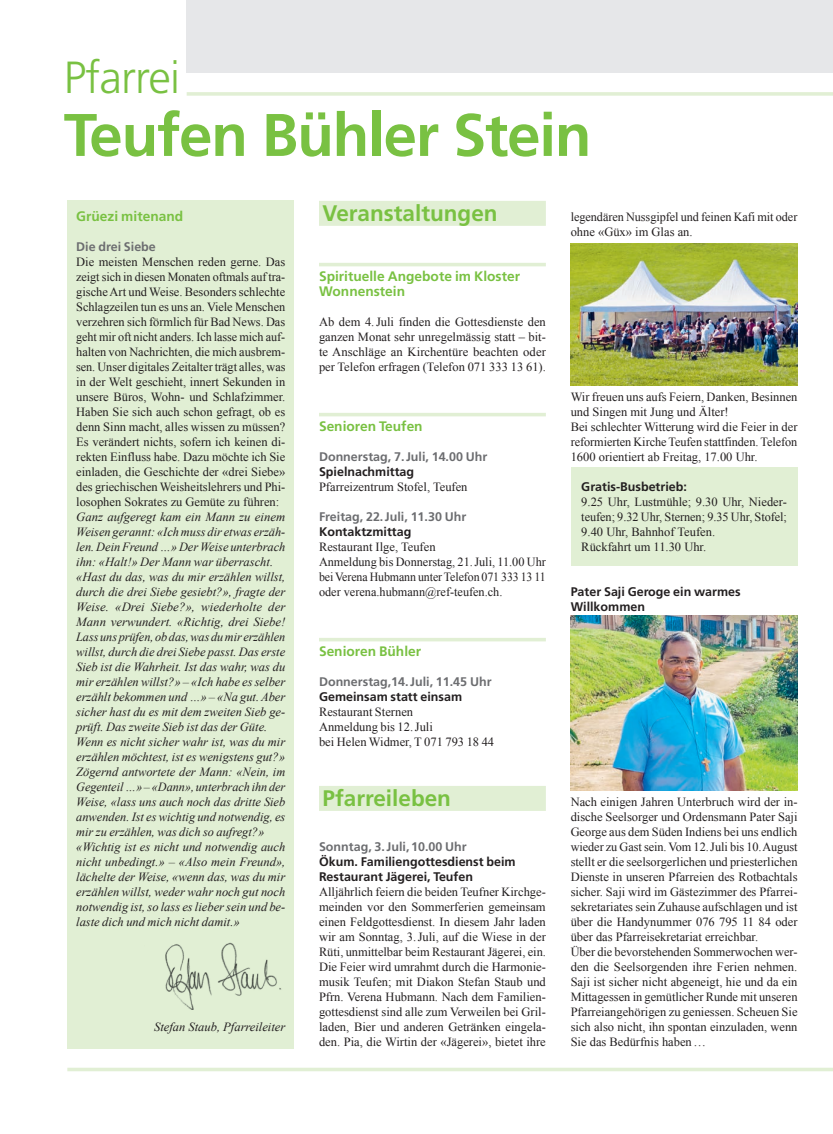
<style>
.page{position:relative;width:833px;height:1134px;background:#fff}
.page>*{position:absolute;margin:0;border:0;box-sizing:border-box;transform-origin:0 0}
.t1{font:700 60px "Frutiger LT Std";letter-spacing:-.02em;color:#79c142}
.t2{font:300 45px "Frutiger LT Std";letter-spacing:-.02em;color:#79c142}
.t3{font:700 22.5px "Frutiger LT Std";color:#79c142}
.t4{font:700 13.75px/15px "Frutiger LT Std";color:#79c142}
.t5{font:12.5px/15px "Times New Roman";color:#231f20}
.t6{font:italic 12.5px/15px "Times New Roman";color:#231f20}
.t7{font:700 12.5px/15px "Frutiger LT Std";color:#231f20}
.t8{font:700 12.5px "Frutiger LT Std";color:#6c6d70}
</style>
<div class="page">
<div style="left:187px;top:0;width:646px;height:73px;background:#e6e7e9"></div>
<hr style="left:187px;top:92px;width:646px;height:4px;background:#e1efd4">
<hr style="left:67px;top:1068px;width:766px;height:3px;background:#e1efd4">
<div style="left:319px;top:201px;width:227px;height:25px;background:#e1efd4"></div>
<hr style="left:319px;top:263px;width:227px;height:3px;background:#e1efd4">
<hr style="left:319px;top:413px;width:227px;height:3px;background:#e1efd4">
<hr style="left:319px;top:638px;width:227px;height:3px;background:#e1efd4">
<div style="left:319px;top:786px;width:227px;height:25px;background:#e1efd4"></div>
<img style="left:570px;top:244px;width:227px;height:141px">
<img style="left:570px;top:615px;width:227px;height:175px">
<div style="left:570px;top:467px;width:227px;height:99px;background:#e1efd4"></div>
<div style="left:67px;top:200px;width:227px;height:848px;background:#e1efd4"></div>
<img style="left:165px;top:942px;width:117px;height:68px">
<h2 class="t2" style="left:64px;top:52px;width:118px">Pfarrei</h2>
<h1 class="t1" style="left:64px;top:100px;width:529px">Teufen Bühler Stein</h1>
<p class="t4" style="left:76px;top:208px;width:108px">Grüezi mitenand</p>
<p class="t8" style="left:76px;top:239px;width:81px">Die drei Siebe</p>
<p class="t5" style="left:76px;top:254px;width:211px;text-align:justify">Die meisten Menschen reden gerne. Das zeigt sich in diesen Monaten oftmals auf tra&shy;gische Art und Weise. Besonders schlechte Schlagzeilen tun es uns an. Viele Menschen verzehren sich förmlich für Bad News. Das geht mir oft nicht anders. Ich lasse mich auf&shy;halten von Nachrichten, die mich ausbrem&shy;sen. Unser digitales Zeitalter trägt alles, was in der Welt geschieht, innert Sekunden in unsere Büros, Wohn- und Schlafzimmer.<br>Haben Sie sich auch schon gefragt, ob es denn Sinn macht, alles wissen zu müssen?<br>Es verändert nichts, sofern ich keinen di&shy;rekten Einfluss habe. Dazu möchte ich Sie einladen, die Geschichte der «drei Siebe» des griechischen Weisheitslehrers und Phi&shy;losophen Sokrates zu Gemüte zu führen:</p>
<p class="t6" style="left:76px;top:509px;width:211px">Ganz aufgeregt kam ein Mann zu einem Weisen gerannt: «Ich muss dir etwas erzäh&shy;len. Dein Freund …» Der Weise unterbrach ihn: «Halt!» Der Mann war überrascht. «Hast du das, was du mir erzählen willst, durch die drei Siebe gesiebt?», fragte der Weise. «Drei Siebe?», wiederholte der Mann verwundert. «Richtig, drei Siebe!<br>Lass uns prüfen, ob das, was du mir erzählen willst, durch die drei Siebe passt. Das erste Sieb ist die Wahrheit. Ist das wahr, was du mir erzählen willst?» – «Ich habe es selber erzählt bekommen und …» – «Na gut. Aber sicher hast du es mit dem zweiten Sieb ge&shy;prüft. Das zweite Sieb ist das der Güte.<br>Wenn es nicht sicher wahr ist, was du mir erzählen möchtest, ist es wenigstens gut?» Zögernd antwortete der Mann: «Nein, im Gegenteil …» – «Dann», unterbrach ihn der Weise, «lass uns auch noch das dritte Sieb anwenden. Ist es wichtig und notwendig, es mir zu erzählen, was dich so aufregt?» «Wichtig ist es nicht und notwendig auch nicht unbedingt.» – «Also mein Freund», lächelte der Weise, «wenn das, was du mir erzählen willst, weder wahr noch gut noch notwendig ist, so lass es lieber sein und be&shy;laste dich und mich nicht damit.»</p>
<p class="t6" style="left:154px;top:1019px;width:133px">Stefan Staub, Pfarreileiter</p>
<h3 class="t3" style="left:322px;top:199px;width:177px">Veranstaltungen</h3>
<p class="t4" style="left:319px;top:268px;width:202px">Spirituelle Angebote im Kloster<br>Wonnenstein</p>
<p class="t5" style="left:319px;top:314px;width:228px;text-align:justify">Ab dem 4.Juli finden die Gottesdienste den ganzen Monat sehr unregelmässig statt – bit&shy;te Anschläge an Kirchentüre beachten oder per Telefon erfragen (Telefon 071 333 13 61).</p>
<p class="t4" style="left:319px;top:418px;width:105px">Senioren Teufen</p>
<p class="t8" style="left:319px;top:449px;width:170px">Donnerstag, 7.Juli, 14.00 Uhr</p>
<p class="t7" style="left:319px;top:464px;width:97px">Spielnachmittag</p>
<p class="t5" style="left:319px;top:479px;width:150px">Pfarreizentrum Stofel, Teufen</p>
<p class="t8" style="left:319px;top:509px;width:149px">Freitag, 22.Juli, 11.30 Uhr</p>
<p class="t7" style="left:319px;top:524px;width:94px">Kontaktzmittag</p>
<p class="t5" style="left:319px;top:539px;width:228px">Restaurant Ilge, Teufen<br>Anmeldung bis Donnerstag, 21.Juli, 11.00 Uhr bei Verena Hubmann unter Telefon 071 333 13 11 oder verena.hubmann@ref-teufen.ch.</p>
<p class="t4" style="left:319px;top:643px;width:104px">Senioren Bühler</p>
<p class="t8" style="left:319px;top:674px;width:174px">Donnerstag,14.Juli, 11.45 Uhr</p>
<p class="t7" style="left:319px;top:689px;width:145px">Gemeinsam statt einsam</p>
<p class="t5" style="left:319px;top:704px;width:177px">Restaurant Sternen<br>Anmeldung bis 12.Juli<br>bei Helen Widmer, T 071 793 18 44</p>
<h3 class="t3" style="left:322px;top:784px;width:130px">Pfarreileben</h3>
<p class="t8" style="left:319px;top:839px;width:149px">Sonntag, 3.Juli,10.00 Uhr</p>
<p class="t7" style="left:319px;top:854px;width:198px">Ökum. Familiengottesdienst beim<br>Restaurant Jägerei, Teufen</p>
<p class="t5" style="left:319px;top:884px;width:228px;text-align:justify">Alljährlich feiern die beiden Teufner Kirchge&shy;meinden vor den Sommerferien gemeinsam einen Feldgottesdienst. In diesem Jahr laden wir am Sonntag, 3.Juli, auf die Wiese in der Rüti, unmittelbar beim Restaurant Jägerei, ein.<br>Die Feier wird umrahmt durch die Harmonie&shy;musik Teufen; mit Diakon Stefan Staub und Pfrn. Verena Hubmann. Nach dem Familien&shy;gottesdienst sind alle zum Verweilen bei Gril&shy;laden, Bier und anderen Getränken eingela&shy;den. Pia, die Wirtin der «Jägerei», bietet ihre</p>
<p class="t5" style="left:570px;top:209px;width:228px">legendären Nussgipfel und feinen Kafi mit oder ohne «Güx» im Glas an.</p>
<p class="t5" style="left:570px;top:389px;width:228px">Wir freuen uns aufs Feiern, Danken, Besinnen und Singen mit Jung und Älter!<br>Bei schlechter Witterung wird die Feier in der reformierten Kirche Teufen stattfinden. Telefon 1600 orientiert ab Freitag, 17.00 Uhr.</p>
<p class="t7" style="left:581px;top:479px;width:107px">Gratis-Busbetrieb:</p>
<p class="t5" style="left:581px;top:494px;width:207px">9.25 Uhr, Lustmühle; 9.30 Uhr, Nieder&shy;teufen; 9.32 Uhr, Sternen; 9.35 Uhr, Stofel; 9.40 Uhr, Bahnhof Teufen.<br>Rückfahrt um 11.30 Uhr.</p>
<p class="t7" style="left:570px;top:584px;width:171px">Pater Saji Geroge ein warmes<br>Willkommen</p>
<p class="t5" style="left:570px;top:794px;width:228px">Nach einigen Jahren Unterbruch wird der in&shy;dische Seelsorger und Ordensmann Pater Saji George aus dem Süden Indiens bei uns endlich wieder zu Gast sein. Vom 12.Juli bis 10.August stellt er die seelsorgerlichen und priesterlichen Dienste in unseren Pfarreien des Rotbachtals sicher. Saji wird im Gästezimmer des Pfarrei&shy;sekretariates sein Zuhause aufschlagen und ist über die Handynummer 076 795 11 84 oder über das Pfarreisekretariat erreichbar.<br>Über die bevorstehenden Sommerwochen wer&shy;den die Seelsorgenden ihre Ferien nehmen.<br>Saji ist sicher nicht abgeneigt, hie und da ein Mittagessen in gemütlicher Runde mit unseren Pfarreiangehörigen zu geniessen. Scheuen Sie sich also nicht, ihn spontan einzuladen, wenn Sie das Bedürfnis haben…</p>
</div>
